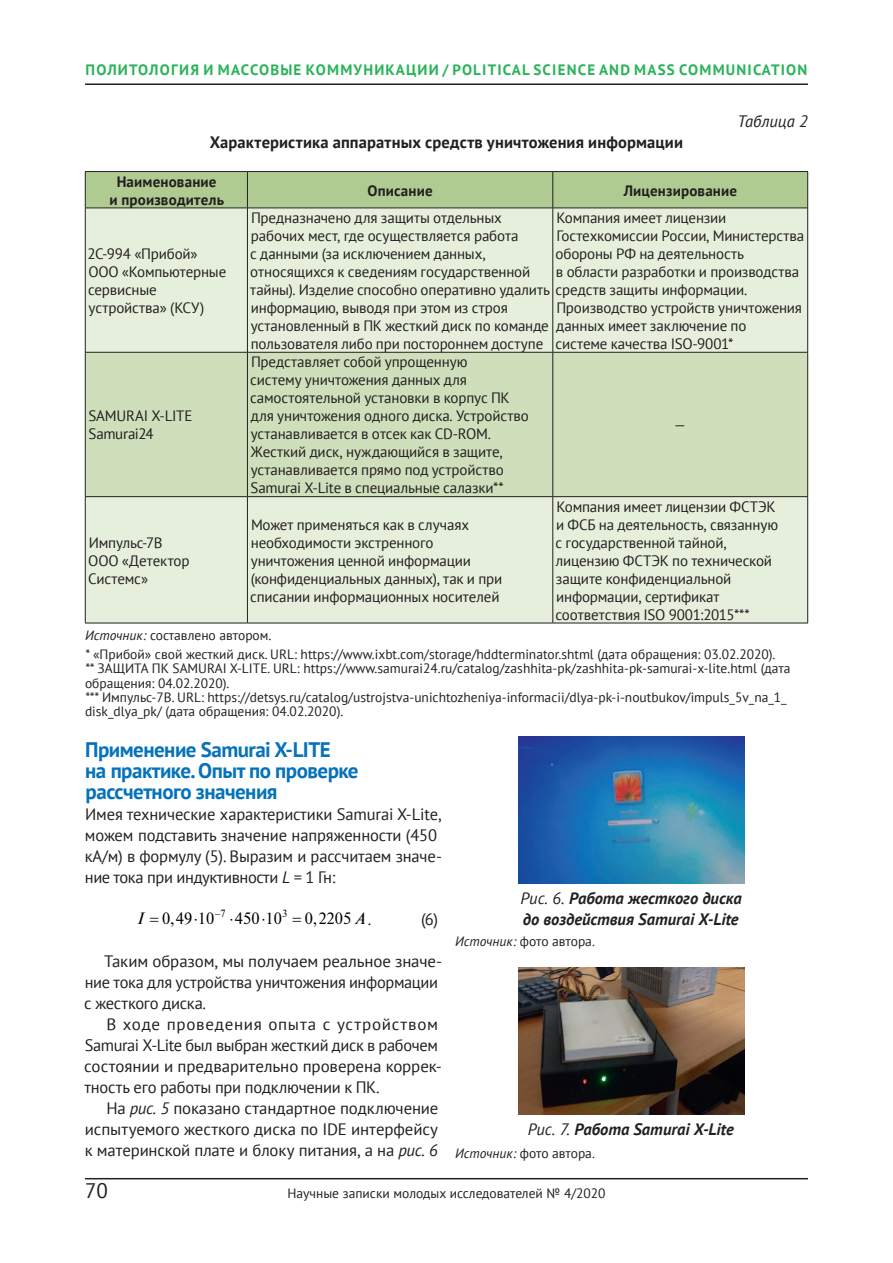
<style>
.page{position:relative;width:893px;height:1263px;background:#fff}
.page>*{position:absolute;margin:0;border:0;box-sizing:border-box;transform-origin:0 0}
.t1{font:700 21px/21px "PT Sans";letter-spacing:-.025em;color:#0572ba}
.t2{font:21px "PT Sans";color:#231f20}
.t3{font:16.5px/21px "PT Sans";letter-spacing:-.01em;color:#231f20}
.t4{font:italic 700 16.5px/21px "PT Sans";color:#231f20}
.t5{font:700 16.5px "PT Sans";letter-spacing:.015em;color:#231f20}
.t6{font:italic 16.5px "PT Sans";letter-spacing:-.005em;color:#231f20}
.t7{font:16.35px "Newton C";color:#000}
.t8{font:italic 16.35px "Newton C";color:#000}
.t9{font:15px/18px "PT Sans";letter-spacing:-.01em;color:#231f20}
.t10{font:700 15px "PT Sans";letter-spacing:.08em;color:#29b359}
.t11{font:700 15px/18px "PT Sans";letter-spacing:.01em;color:#231f20;text-align:center}
.t12{font:13.5px/14.4px "PT Sans";color:#231f20}
.t13{font:10.5px "Newton C";color:#000}
.s1{font-style:italic}
.s2{font-family:"PT Sans";font-size:16.5px;color:#231f20}
.s3{font-weight:400}
</style>
<div class="page">
<hr style="left:85px;top:1178px;width:723px;height:1px;background:#231f20">
<hr style="left:85px;top:83px;width:723px;height:2px;background:#231f20">
<div style="left:86px;top:172px;width:721px;height:36px;background:#afcb91"></div>
<div style="left:86px;top:209px;width:721px;height:414px;background:#e6efdb"></div>
<div style="left:86px;top:353px;width:721px;height:143px;background:#cfdfbb"></div>
<hr style="left:247px;top:172px;width:1px;height:36px;background:#231f20">
<hr style="left:553px;top:172px;width:1px;height:36px;background:#231f20">
<hr style="left:247px;top:208px;width:1px;height:144px;background:#231f20">
<hr style="left:553px;top:208px;width:1px;height:144px;background:#231f20">
<hr style="left:85px;top:352px;width:162px;height:1px;background:#231f20">
<hr style="left:247px;top:352px;width:306px;height:1px;background:#231f20">
<hr style="left:247px;top:352px;width:1px;height:144px;background:#231f20">
<hr style="left:553px;top:352px;width:255px;height:1px;background:#231f20">
<hr style="left:553px;top:352px;width:1px;height:144px;background:#231f20">
<hr style="left:85px;top:496px;width:162px;height:1px;background:#231f20">
<hr style="left:247px;top:496px;width:306px;height:1px;background:#231f20">
<hr style="left:247px;top:497px;width:1px;height:126px;background:#231f20">
<hr style="left:553px;top:496px;width:255px;height:1px;background:#231f20">
<hr style="left:553px;top:497px;width:1px;height:126px;background:#231f20">
<hr style="left:85px;top:208px;width:1px;height:144px;background:#231f20">
<hr style="left:807px;top:208px;width:1px;height:144px;background:#231f20">
<hr style="left:85px;top:352px;width:1px;height:144px;background:#231f20">
<hr style="left:807px;top:352px;width:1px;height:144px;background:#231f20">
<hr style="left:85px;top:497px;width:1px;height:126px;background:#231f20">
<hr style="left:807px;top:497px;width:1px;height:126px;background:#231f20">
<hr style="left:85px;top:623px;width:162px;height:1px;background:#231f20">
<hr style="left:247px;top:623px;width:306px;height:1px;background:#231f20">
<hr style="left:553px;top:623px;width:255px;height:1px;background:#231f20">
<hr style="left:85px;top:171px;width:162px;height:1px;background:#231f20">
<hr style="left:85px;top:172px;width:1px;height:36px;background:#231f20">
<hr style="left:247px;top:171px;width:306px;height:1px;background:#231f20">
<hr style="left:553px;top:171px;width:255px;height:1px;background:#231f20">
<hr style="left:807px;top:172px;width:1px;height:36px;background:#231f20">
<hr style="left:85px;top:208px;width:162px;height:1px;background:#231f20">
<hr style="left:247px;top:208px;width:306px;height:1px;background:#231f20">
<hr style="left:553px;top:208px;width:255px;height:1px;background:#231f20">
<img style="left:518px;top:736px;width:227px;height:147px">
<img style="left:518px;top:967px;width:227px;height:147px">
<p class="t10" style="left:86px;top:60px;width:22px">ПОЛИ</p>
<p class="t10" style="left:129px;top:60px;width:21px">ТОЛО</p>
<p class="t10" style="left:171px;top:60px;width:71px">ГИЯ И МАССО</p>
<p class="t10" style="left:270px;top:60px;width:537px">ВЫЕ КОММУНИ КАЦИИ / POLITICAL SCIENCE AND MASS COMMUNICATION</p>
<p class="t6" style="left:738px;top:111px;width:72px">Таблица 2</p>
<p class="t5" style="left:210px;top:132px;width:475px">Характеристика аппаратных средств уничтожения информации</p>
<p class="t11" style="left:109px;top:172px;width:116px">Наименование<br>и производитель</p>
<p class="t11" style="left:367px;top:181px;width:67px">Описание</p>
<p class="t11" style="left:624px;top:181px;width:115px">Лицензирование</p>
<p class="t9" style="left:88px;top:244px;width:140px">2С‑994 «Прибой»<br>ООО «Компьютерные сервисные устройства» (КСУ)</p>
<p class="t9" style="left:88px;top:407px;width:105px">SAMURAI X-LITE<br>Samurai24</p>
<p class="t9" style="left:250px;top:208px;width:498px">Предназначено для защиты отдельных<br>рабочих мест, где осуществляется работа<br>с данными (за исключением данных,<br>относящихся к сведениям государственной<br>тайны). Изделие способно оперативно удалить средств защиты информации. информацию, выводя при этом из строя<br>установленный в ПК жесткий диск по команде<br>пользователя либо при постороннем доступе</p>
<p class="t9" style="left:556px;top:208px;width:250px">Компания имеет лицензии<br>Гостехкомиссии России, Министерства обороны РФ на деятельность<br>в области разработки и производства</p>
<p class="t9" style="left:556px;top:298px;width:248px">Производство устройств уничтожения данных имеет заключение по<br>системе качества ISO‑9001*</p>
<p class="t9" style="left:250px;top:353px;width:280px">Представляет собой упрощенную<br>систему уничтожения данных для самостоятельной установки в корпус ПК для уничтожения одного диска. Устройство устанавливается в отсек как CD-ROM.<br>Жесткий диск, нуждающийся в защите, устанавливается прямо под устройство Samurai X-Lite в специальные салазки**</p>
<p class="t9" style="left:674px;top:416px;width:14px">—</p>
<p class="t9" style="left:555px;top:497px;width:224px">Компания имеет лицензии ФСТЭК и ФСБ на деятельность, связанную с государственной тайной, лицензию ФСТЭК по технической защите конфиденциальной информации, сертификат соответствия ISO 9001:2015***</p>
<p class="t12" style="left:85px;top:626px;width:692px;line-height:18.6px"><span class="s1">Источник:</span> составлено автором.<br><span class="s1">*</span> «Прибой» свой жесткий диск. URL: https://www.ixbt.com/storage/hddterminator.shtml (дата обращения: 03.02.2020).</p>
<p class="t12" style="left:85px;top:661px;width:707px"><span class="s1">**</span> ЗАЩИТА ПК SAMURAI X-LITE. URL: https://www.samurai24.ru/catalog/zashhita-pk/zashhita-pk-samurai-x-lite.html (дата обращения: 04.02.2020).<br><span class="s1">***</span> Импульс‑7В. URL: https://detsys.ru/catalog/ustrojstva-unichtozheniya-informacii/dlya-pk-i-noutbukov/impuls_5v_na_1_ disk_dlya_pk/ (дата обращения: 04.02.2020).</p>
<p class="t9" style="left:250px;top:515px;width:254px">Может применяться как в случаях необходимости экстренного уничтожения ценной информации (конфиденциальных данных), так и при списании информационных носителей</p>
<p class="t9" style="left:88px;top:533px;width:103px">Импульс‑7В<br>ООО «Детектор<br>Системс»</p>
<h1 class="t1" style="left:85px;top:739px;width:275px">Применение Samurai X-LITE<br>на практике. Опыт по проверке рассчетного значения</h1>
<p class="t3" style="left:85px;top:804px;width:359px">Имея технические характеристики Samurai X-Lite, можем подставить значение напряженности (450 кА/м) в формулу (5). Выразим и рассчитаем значе&shy;ние тока при индуктивности <span class="s1">L</span> = 1 Гн:</p>
<p class="t13" style="left:215px;top:907px;width:12px">−7</p>
<p class="t13" style="left:282px;top:907px;width:7px">3</p>
<p class="t8" style="left:137px;top:910px;width:8px">I</p>
<p class="t7" style="left:305px;top:910px;width:68px">0,2205 <span class="s1">A</span> <span class="s2">.</span></p>
<p class="t7" style="left:162px;top:910px;width:54px">0,49 10</p>
<p class="t7" style="left:229px;top:910px;width:54px">⋅450 10</p>
<p class="t3" style="left:421px;top:909px;width:18px">(6)</p>
<p class="t3" style="left:84px;top:951px;width:359px;text-indent:20px">Таким образом, мы получаем реальное значе&shy;ние тока для устройства уничтожения информации с жесткого диска.</p>
<p class="t3" style="left:84px;top:1014px;width:359px;text-indent:22px">В ходе проведения опыта с устройством Samurai X-Lite был выбран жесткий диск в рабочем состоянии и предварительно проверена коррек&shy;тность его работы при подключении к ПК.</p>
<p class="t3" style="left:85px;top:1098px;width:355px;text-align:justify;text-indent:22px">На <span class="s1">рис. 5</span> показано стандартное подключение испытуемого жесткого диска по IDE интерфейсу к материнской плате и блоку питания, а на <span class="s1">рис. 6</span></p>
<p class="t4" style="left:521px;top:888px;width:223px"><span class="s3">Рис. 6.</span> Работа жесткого диска до воздействия Samurai X-Lite</p>
<p class="t12" style="left:455px;top:934px;width:141px"><span class="s1">Источник:</span> фото автора.</p>
<p class="t4" style="left:528px;top:1119px;width:207px"><span class="s3">Рис. 7.</span> Работа Samurai X-Lite</p>
<p class="t12" style="left:455px;top:1146px;width:141px"><span class="s1">Источник:</span> фото автора.</p>
<h1 class="t2" style="left:85px;top:1177px;width:24px">70</h1>
<p class="t12" style="left:287px;top:1186px;width:320px">Научные записки молодых исследователей № 4/2020</p>
</div>
